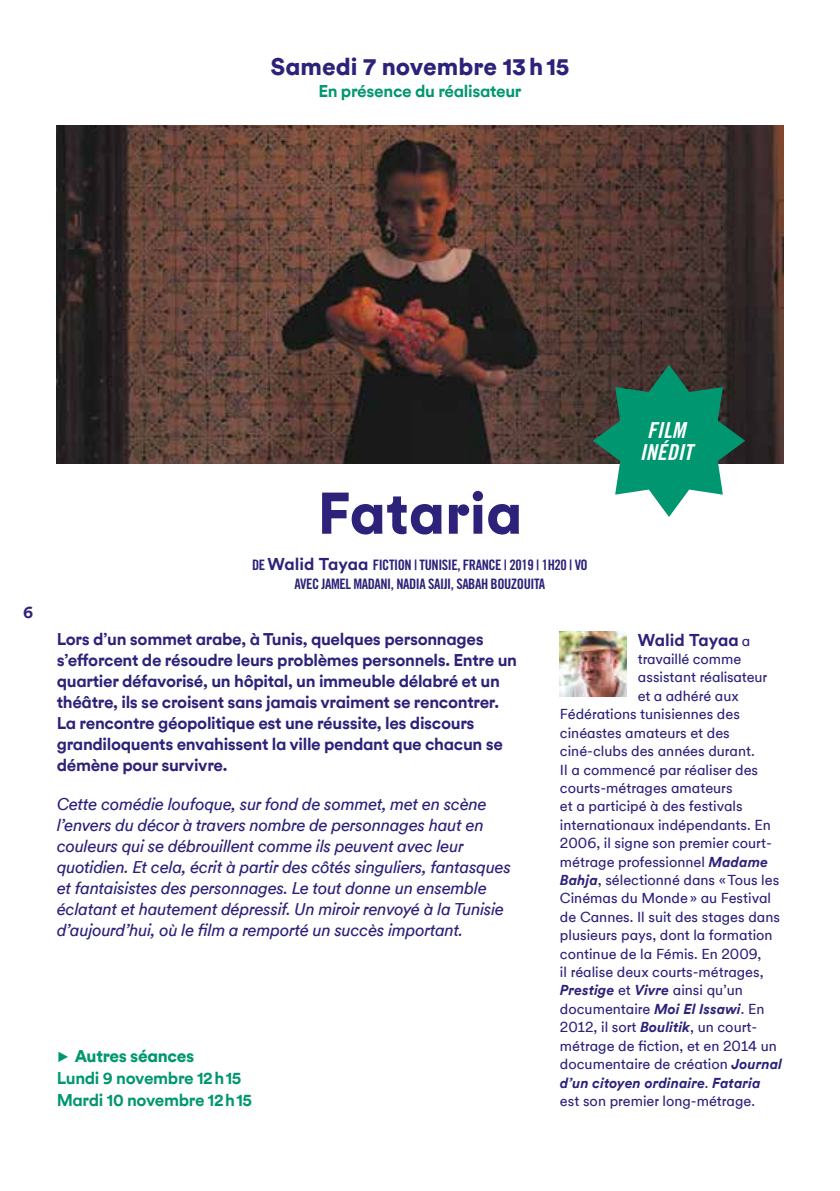
<style>
.page{position:relative;width:840px;height:1191px;background:#fff}
.page>*{position:absolute;margin:0;border:0;box-sizing:border-box;transform-origin:0 0}
.t1{font:900 58px "Circular XXTT";color:#2c227a}
.t2{font:900 24px "Circular XXTT";color:#2c227a}
.t3{font:22px/22px "Trade Gothic Bold Cond Twenty Obl";color:#fff;text-align:center}
.t4{font:italic 17px/21px "Circular XXTT";letter-spacing:-.02em;color:#2c227a}
.t5{font:700 17px/21px "Circular XXTT";letter-spacing:-.02em;color:#2c227a}
.t6{font:700 17px/22px "Circular XXTT";letter-spacing:-.02em;color:#009770}
.t7{font:700 17px "Circular Std";letter-spacing:-.005em;color:#2c227a}
.t8{font:14.4px "Circular XXTT";color:#2c227a}
.t9{font:14.4px/18.4px "Trade Gothic Bold Cond Twenty";letter-spacing:-.03em;color:#2c227a;text-align:center}
.t10{font:italic 700 14.4px "Circular XXTT";color:#2c227a}
.s1{font-family:"Circular Std";font-weight:700;font-size:17px}
.s2{font-family:"Cogito";font-size:16px}
.s3{font-weight:900}
.s4{font-family:"Circular XXTT";font-weight:400;font-size:14.4px}
.s5{font-weight:700;font-style:italic}
.s6{font-weight:400;font-style:normal}
</style>
<div class="page">
<img style="left:57px;top:125px;width:725px;height:338px">
<img style="left:559px;top:632px;width:67px;height:64px">
<svg style="left:592px;top:365px;width:152px;height:152px"></svg>
<h2 class="t2" style="left:270px;top:50px;width:300px">Samedi 7 novembre 13h15</h2>
<p class="t6" style="left:318px;top:79px;width:205px">En présence du réalisateur</p>
<p class="t5" style="left:23px;top:601px;width:12px">6</p>
<h1 class="t1" style="left:317px;top:473px;width:206px">Fataria</h1>
<p class="t9" style="left:252px;top:555px;width:337px">DE <span class="s1">Walid Tayaa</span> FICTION | TUNISIE, FRANCE | 2019 | 1H20 | VO<br>AVEC JAMEL MADANI, NADIA SAIJI, SABAH BOUZOUITA</p>
<h3 class="t3" style="left:639px;top:419px;width:54px">FILM<br>INÉDIT</h3>
<p class="t5" style="left:57px;top:627px;width:461px">Lors d’un sommet arabe, à Tunis, quelques personnages s’efforcent de résoudre leurs problèmes personnels. Entre un quartier défavorisé, un hôpital, un immeuble délabré et un théâtre, ils se croisent sans jamais vraiment se rencontrer.<br>La rencontre géopolitique est une réussite, les discours grandiloquents envahissent la ville pendant que chacun se démène pour survivre.</p>
<p class="t4" style="left:57px;top:793px;width:455px">Cette comédie loufoque, sur fond de sommet, met en scène l’envers du décor à travers nombre de personnages haut en couleurs qui se débrouillent comme ils peuvent avec leur quotidien. Et cela, écrit à partir des côtés singuliers, fantasques et fantaisistes des personnages. Le tout donne un ensemble éclatant et hautement dépressif. Un miroir renvoyé à la Tunisie d’aujourd’hui, où le film a remporté un succès important.</p>
<p class="t6" style="left:57px;top:1044px;width:197px"><span class="s2">▶</span> <span class="s3">Autres séances<br></span>Lundi 9 novembre 12h15<br>Mardi 10 novembre 12h15</p>
<p class="t7" style="left:637px;top:628px;width:114px">Walid Tayaa <span class="s4">a</span></p>
<p class="t8" style="left:637px;top:649px;width:105px">travaillé comme</p>
<p class="t8" style="left:637px;top:668px;width:131px">assistant réalisateur</p>
<p class="t8" style="left:637px;top:686px;width:102px">et a adhéré aux</p>
<p class="t8" style="left:559px;top:704px;width:181px">Fédérations tunisiennes des</p>
<p class="t8" style="left:559px;top:723px;width:171px">cinéastes amateurs et des</p>
<p class="t8" style="left:559px;top:741px;width:196px">ciné-clubs des années durant.</p>
<p class="t8" style="left:559px;top:760px;width:199px">Il a commencé par réaliser des</p>
<p class="t8" style="left:559px;top:778px;width:174px">courts-métrages amateurs</p>
<p class="t8" style="left:559px;top:796px;width:184px">et a participé à des festivals</p>
<p class="t8" style="left:559px;top:815px;width:212px">internationaux indépendants. En</p>
<p class="t8" style="left:559px;top:833px;width:213px">2006, il signe son premier court-</p>
<p class="t8" style="left:559px;top:852px;width:209px">métrage professionnel <span class="s5">Madame</span></p>
<p class="t8" style="left:559px;top:870px;width:221px"><span class="s5">Bahja</span>, sélectionné dans «Tous les</p>
<p class="t8" style="left:559px;top:888px;width:212px">Cinémas du Monde» au Festival</p>
<p class="t8" style="left:559px;top:907px;width:221px">de Cannes. Il suit des stages dans</p>
<p class="t8" style="left:559px;top:925px;width:214px">plusieurs pays, dont la formation</p>
<p class="t8" style="left:559px;top:944px;width:203px">continue de la Fémis. En 2009,</p>
<p class="t8" style="left:559px;top:962px;width:205px">il réalise deux courts-métrages,</p>
<p class="t10" style="left:559px;top:980px;width:184px">Prestige <span class="s6">et</span> Vivre <span class="s6">ainsi qu’un</span></p>
<p class="t8" style="left:559px;top:999px;width:206px">documentaire <span class="s5">Moi El Issawi</span>. En</p>
<p class="t8" style="left:559px;top:1017px;width:199px">2012, il sort <span class="s5">Boulitik</span>, un court-</p>
<p class="t8" style="left:559px;top:1036px;width:218px">métrage de fiction, et en 2014 un</p>
<p class="t8" style="left:559px;top:1054px;width:223px">documentaire de création <span class="s5">Journal</span></p>
<p class="t10" style="left:559px;top:1072px;width:202px">d’un citoyen ordinaire<span class="s6">.</span> Fataria</p>
<p class="t8" style="left:559px;top:1091px;width:196px">est son premier long-métrage.</p>
</div>
